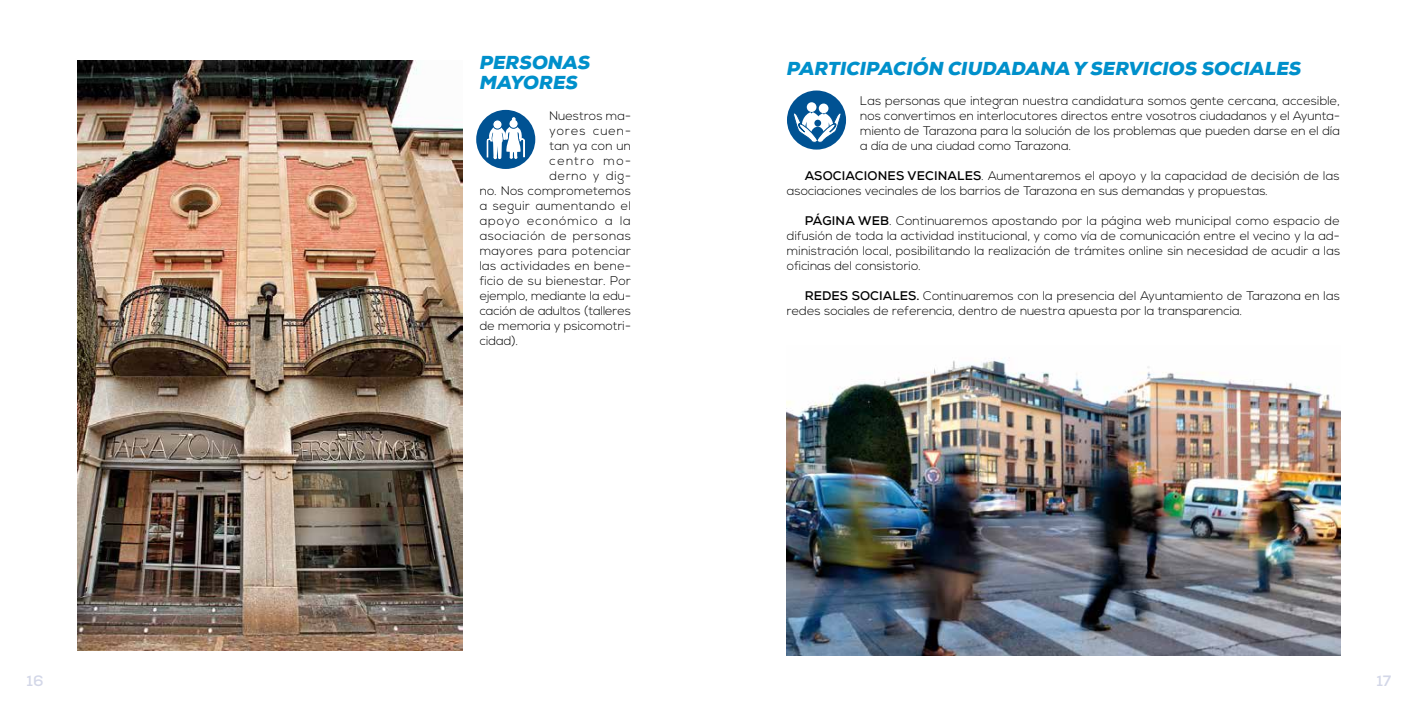
<style>
.page{position:relative;width:1418px;height:709px;background:#fff}
.page>*{position:absolute;margin:0;border:0;box-sizing:border-box;transform-origin:0 0}
.t1{font:italic 900 18.75px/20px "Nexa";color:#0090cb}
.t2{font:700 15px "Nexa";color:#d3d7e8}
.t3{font:300 12.5px/15px "Nexa";letter-spacing:.01em;color:#000;text-align:justify}
.t4{font:300 12.5px "Nexa";letter-spacing:.04em;color:#000}
.t5{font:300 12.5px "Nexa";letter-spacing:-.01em;color:#000}
.t6{font:300 12.5px "Nexa";letter-spacing:.03em;color:#000}
.t7{font:300 12.5px "Nexa";letter-spacing:.07em;color:#000}
.t8{font:300 12.5px "Nexa";letter-spacing:.075em;color:#000}
.t9{font:300 12.5px "Nexa";letter-spacing:.055em;color:#000}
.t10{font:300 12.5px "Nexa";letter-spacing:.105em;color:#000}
.s1{font-weight:700}
</style>
<div class="page">
<img style="left:78px;top:60px;width:384px;height:591px">
<div style="left:476px;top:110px;width:59px;height:59px;background:#005293;border-radius:50%"></div>
<svg style="left:486px;top:117px;width:39px;height:42px"></svg>
<div style="left:787px;top:90px;width:59px;height:60px;background:#005293;border-radius:50%"></div>
<svg style="left:806px;top:102px;width:10px;height:10px"></svg>
<div style="left:818px;top:104px;width:10px;height:9px;background:#fff;border-radius:50%"></div>
<svg style="left:793px;top:112px;width:48px;height:31px"></svg>
<img style="left:787px;top:360px;width:552px;height:296px">
<h1 class="t1" style="left:480px;top:52px;width:112px">PERSONAS<br>MAYORES</h1>
<p class="t3" style="left:549px;top:109px;width:83px">Nuestros ma-</p>
<p class="t8" style="left:549px;top:124px;width:83px">yores cuen-</p>
<p class="t3" style="left:549px;top:139px;width:83px">tan ya con un</p>
<p class="t10" style="left:549px;top:154px;width:83px">centro mo-</p>
<p class="t9" style="left:549px;top:169px;width:83px">derno y dig-</p>
<p class="t3" style="left:480px;top:184px;width:153px">no. Nos comprometemos</p>
<p class="t4" style="left:480px;top:199px;width:153px">a seguir aumentando el</p>
<p class="t7" style="left:480px;top:214px;width:153px">apoyo económico a la</p>
<p class="t4" style="left:480px;top:229px;width:153px">asociación de personas</p>
<p class="t6" style="left:480px;top:244px;width:153px">mayores para potenciar</p>
<p class="t3" style="left:480px;top:259px;width:153px">las actividades en bene-</p>
<p class="t3" style="left:480px;top:274px;width:153px">ficio de su bienestar. Por</p>
<p class="t3" style="left:480px;top:289px;width:153px">ejemplo, mediante la edu-</p>
<p class="t5" style="left:480px;top:304px;width:153px">cación de adultos (talleres</p>
<p class="t3" style="left:480px;top:319px;width:153px">de memoria y psicomotri-</p>
<p class="t3" style="left:480px;top:334px;width:40px">cidad).</p>
<h1 class="t1" style="left:787px;top:59px;width:516px">PARTICIPACIÓN CIUDADANA Y SERVICIOS SOCIALES</h1>
<p class="t3" style="left:860px;top:94px;width:481px">Las personas que integran nuestra candidatura somos gente cercana, accesible, nos convertimos en interlocutores directos entre vosotros ciudadanos y el Ayunta&shy;miento de Tarazona para la solución de los problemas que pueden darse en el día a día de una ciudad como Tarazona.</p>
<p class="t3" style="left:787px;top:169px;width:554px;text-indent:18px"><span class="s1">ASOCIACIONES VECINALES</span>. Aumentaremos el apoyo y la capacidad de decisión de las asociaciones vecinales de los barrios de Tarazona en sus demandas y propuestas.</p>
<p class="t3" style="left:787px;top:214px;width:555px;text-indent:18px"><span class="s1">PÁGINA WEB</span>. Continuaremos apostando por la página web municipal como espacio de difusión de toda la actividad institucional, y como vía de comunicación entre el vecino y la ad&shy;ministración local, posibilitando la realización de trámites online sin necesidad de acudir a las oficinas del consistorio.</p>
<p class="t3" style="left:787px;top:289px;width:554px;text-indent:18px"><span class="s1">REDES SOCIALES.</span> Continuaremos con la presencia del Ayuntamiento de Tarazona en las redes sociales de referencia, dentro de nuestra apuesta por la transparencia.</p>
<p class="t2" style="left:27px;top:671px;width:18px">16</p>
<p class="t2" style="left:1376px;top:671px;width:16px">17</p>
</div>
